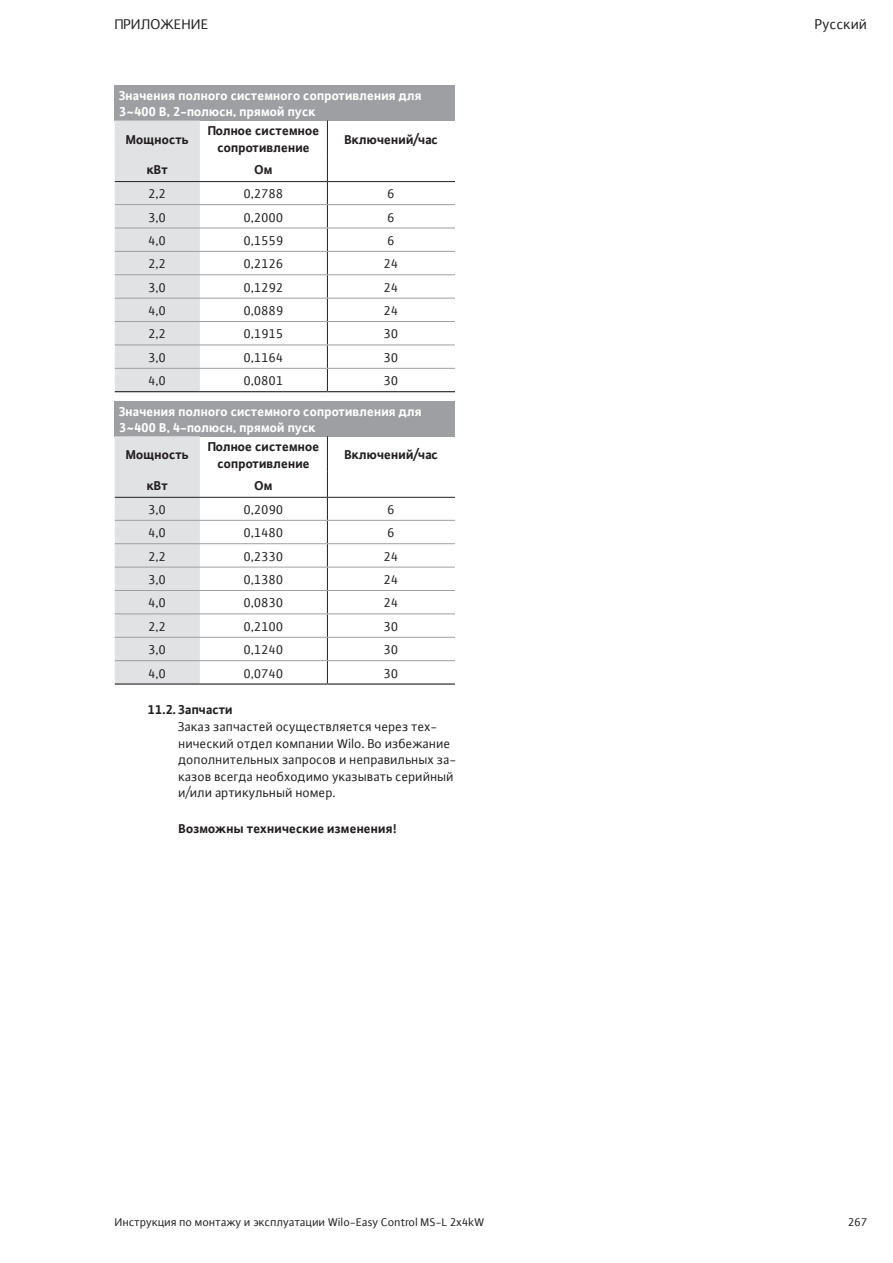
<style>
.page{position:relative;width:893px;height:1263px;background:#fff}
.page>*{position:absolute;margin:0;border:0;box-sizing:border-box;transform-origin:0 0}
.t1{font:15px "WILO Plus FM";color:#231f20}
.t2{font:13.5px/16.5px "WILO Plus FM";color:#231f20}
.t3{font:700 13.5px/16.5px "WILO Plus FM";color:#231f20;text-align:center}
.t4{font:700 13.5px/16.5px "WILO Plus FM";color:#fff}
.t5{font:12px "WILO Plus FM";color:#231f20}
</style>
<div class="page">
<div style="left:115px;top:85px;width:340px;height:36px;background:#9d9fa2"></div>
<div style="left:115px;top:121px;width:85px;height:270px;background:#e1e2e4"></div>
<hr style="left:327px;top:121px;width:1px;height:35px;background:#231f20">
<svg style="left:327px;top:156px;width:1px;height:235px"></svg>
<hr style="left:115px;top:204px;width:85px;height:1px;background:#9d9fa2">
<hr style="left:200px;top:204px;width:127px;height:1px;background:#9d9fa2">
<hr style="left:327px;top:204px;width:128px;height:1px;background:#9d9fa2">
<hr style="left:115px;top:228px;width:85px;height:1px;background:#9d9fa2">
<hr style="left:200px;top:228px;width:127px;height:1px;background:#9d9fa2">
<hr style="left:327px;top:228px;width:128px;height:1px;background:#9d9fa2">
<hr style="left:115px;top:251px;width:85px;height:1px;background:#9d9fa2">
<hr style="left:200px;top:251px;width:127px;height:1px;background:#9d9fa2">
<hr style="left:327px;top:251px;width:128px;height:1px;background:#9d9fa2">
<hr style="left:115px;top:274px;width:85px;height:1px;background:#9d9fa2">
<hr style="left:200px;top:274px;width:127px;height:1px;background:#9d9fa2">
<hr style="left:327px;top:274px;width:128px;height:1px;background:#9d9fa2">
<hr style="left:115px;top:298px;width:85px;height:1px;background:#9d9fa2">
<hr style="left:200px;top:298px;width:127px;height:1px;background:#9d9fa2">
<hr style="left:327px;top:298px;width:128px;height:1px;background:#9d9fa2">
<hr style="left:115px;top:321px;width:85px;height:1px;background:#9d9fa2">
<hr style="left:200px;top:321px;width:127px;height:1px;background:#9d9fa2">
<hr style="left:327px;top:321px;width:128px;height:1px;background:#9d9fa2">
<hr style="left:115px;top:345px;width:85px;height:1px;background:#9d9fa2">
<hr style="left:200px;top:345px;width:127px;height:1px;background:#9d9fa2">
<hr style="left:327px;top:345px;width:128px;height:1px;background:#9d9fa2">
<hr style="left:115px;top:368px;width:85px;height:1px;background:#9d9fa2">
<hr style="left:200px;top:368px;width:127px;height:1px;background:#9d9fa2">
<hr style="left:327px;top:368px;width:128px;height:1px;background:#9d9fa2">
<hr style="left:115px;top:391px;width:85px;height:1px;background:#231f20">
<hr style="left:200px;top:391px;width:127px;height:1px;background:#231f20">
<hr style="left:327px;top:391px;width:128px;height:1px;background:#231f20">
<hr style="left:115px;top:181px;width:85px;height:1px;background:#231f20">
<hr style="left:200px;top:181px;width:127px;height:1px;background:#231f20">
<hr style="left:327px;top:181px;width:128px;height:1px;background:#231f20">
<div style="left:115px;top:401px;width:340px;height:35px;background:#9d9fa2"></div>
<div style="left:115px;top:436px;width:85px;height:247px;background:#e1e2e4"></div>
<hr style="left:327px;top:436px;width:1px;height:36px;background:#231f20">
<svg style="left:327px;top:472px;width:1px;height:211px"></svg>
<hr style="left:115px;top:520px;width:85px;height:1px;background:#9d9fa2">
<hr style="left:200px;top:520px;width:127px;height:1px;background:#9d9fa2">
<hr style="left:327px;top:520px;width:128px;height:1px;background:#9d9fa2">
<hr style="left:115px;top:543px;width:85px;height:1px;background:#9d9fa2">
<hr style="left:200px;top:543px;width:127px;height:1px;background:#9d9fa2">
<hr style="left:327px;top:543px;width:128px;height:1px;background:#9d9fa2">
<hr style="left:115px;top:567px;width:85px;height:1px;background:#9d9fa2">
<hr style="left:200px;top:567px;width:127px;height:1px;background:#9d9fa2">
<hr style="left:327px;top:567px;width:128px;height:1px;background:#9d9fa2">
<hr style="left:115px;top:590px;width:85px;height:1px;background:#9d9fa2">
<hr style="left:200px;top:590px;width:127px;height:1px;background:#9d9fa2">
<hr style="left:327px;top:590px;width:128px;height:1px;background:#9d9fa2">
<hr style="left:115px;top:613px;width:85px;height:1px;background:#9d9fa2">
<hr style="left:200px;top:613px;width:127px;height:1px;background:#9d9fa2">
<hr style="left:327px;top:613px;width:128px;height:1px;background:#9d9fa2">
<hr style="left:115px;top:637px;width:85px;height:1px;background:#9d9fa2">
<hr style="left:200px;top:637px;width:127px;height:1px;background:#9d9fa2">
<hr style="left:327px;top:637px;width:128px;height:1px;background:#9d9fa2">
<hr style="left:115px;top:660px;width:85px;height:1px;background:#9d9fa2">
<hr style="left:200px;top:660px;width:127px;height:1px;background:#9d9fa2">
<hr style="left:327px;top:660px;width:128px;height:1px;background:#9d9fa2">
<hr style="left:115px;top:683px;width:85px;height:2px;background:#231f20">
<hr style="left:200px;top:683px;width:127px;height:2px;background:#231f20">
<hr style="left:327px;top:683px;width:128px;height:2px;background:#231f20">
<hr style="left:115px;top:497px;width:85px;height:1px;background:#231f20">
<hr style="left:200px;top:497px;width:127px;height:1px;background:#231f20">
<hr style="left:327px;top:497px;width:128px;height:1px;background:#231f20">
<p class="t1" style="left:115px;top:14px;width:95px">ПРИЛОЖЕНИЕ</p>
<p class="t1" style="left:815px;top:14px;width:54px">Русский</p>
<p class="t4" style="left:119px;top:87px;width:304px">Значения полного системного сопротивления для<br>3~400 В, 2-полюсн, прямой пуск</p>
<p class="t3" style="left:126px;top:130px;width:65px">Мощность</p>
<p class="t3" style="left:208px;top:122px;width:113px">Полное системное сопротивление</p>
<p class="t3" style="left:344px;top:130px;width:95px">Включений/час</p>
<p class="t3" style="left:147px;top:161px;width:23px">кВт</p>
<p class="t3" style="left:255px;top:161px;width:20px">Ом</p>
<p class="t2" style="left:148px;top:185px;width:19px">2,2</p>
<p class="t2" style="left:244px;top:185px;width:41px">0,2788</p>
<p class="t2" style="left:388px;top:185px;width:9px">6</p>
<p class="t2" style="left:148px;top:209px;width:19px">3,0</p>
<p class="t2" style="left:244px;top:209px;width:41px">0,2000</p>
<p class="t2" style="left:388px;top:209px;width:9px">6</p>
<p class="t2" style="left:148px;top:232px;width:19px">4,0</p>
<p class="t2" style="left:244px;top:232px;width:41px">0,1559</p>
<p class="t2" style="left:388px;top:232px;width:9px">6</p>
<p class="t2" style="left:148px;top:255px;width:19px">2,2</p>
<p class="t2" style="left:244px;top:255px;width:41px">0,2126</p>
<p class="t2" style="left:384px;top:255px;width:16px">24</p>
<p class="t2" style="left:148px;top:279px;width:19px">3,0</p>
<p class="t2" style="left:244px;top:279px;width:41px">0,1292</p>
<p class="t2" style="left:384px;top:279px;width:16px">24</p>
<p class="t2" style="left:148px;top:302px;width:19px">4,0</p>
<p class="t2" style="left:244px;top:302px;width:41px">0,0889</p>
<p class="t2" style="left:384px;top:302px;width:16px">24</p>
<p class="t2" style="left:148px;top:325px;width:19px">2,2</p>
<p class="t2" style="left:244px;top:325px;width:41px">0,1915</p>
<p class="t2" style="left:384px;top:325px;width:16px">30</p>
<p class="t2" style="left:148px;top:349px;width:19px">3,0</p>
<p class="t2" style="left:244px;top:349px;width:41px">0,1164</p>
<p class="t2" style="left:384px;top:349px;width:16px">30</p>
<p class="t2" style="left:148px;top:372px;width:19px">4,0</p>
<p class="t2" style="left:244px;top:372px;width:41px">0,0801</p>
<p class="t2" style="left:384px;top:372px;width:16px">30</p>
<p class="t4" style="left:119px;top:402px;width:304px">Значения полного системного сопротивления для<br>3~400 В, 4-полюсн, прямой пуск</p>
<p class="t3" style="left:126px;top:446px;width:65px">Мощность</p>
<p class="t3" style="left:208px;top:438px;width:113px">Полное системное сопротивление</p>
<p class="t3" style="left:344px;top:446px;width:95px">Включений/час</p>
<p class="t3" style="left:147px;top:477px;width:23px">кВт</p>
<p class="t3" style="left:255px;top:477px;width:20px">Ом</p>
<p class="t2" style="left:148px;top:501px;width:19px">3,0</p>
<p class="t2" style="left:244px;top:501px;width:41px">0,2090</p>
<p class="t2" style="left:388px;top:501px;width:9px">6</p>
<p class="t2" style="left:148px;top:524px;width:19px">4,0</p>
<p class="t2" style="left:244px;top:524px;width:41px">0,1480</p>
<p class="t2" style="left:388px;top:524px;width:9px">6</p>
<p class="t2" style="left:148px;top:548px;width:19px">2,2</p>
<p class="t2" style="left:244px;top:548px;width:41px">0,2330</p>
<p class="t2" style="left:384px;top:548px;width:16px">24</p>
<p class="t2" style="left:148px;top:571px;width:19px">3,0</p>
<p class="t2" style="left:244px;top:571px;width:41px">0,1380</p>
<p class="t2" style="left:384px;top:571px;width:16px">24</p>
<p class="t2" style="left:148px;top:594px;width:19px">4,0</p>
<p class="t2" style="left:244px;top:594px;width:41px">0,0830</p>
<p class="t2" style="left:384px;top:594px;width:16px">24</p>
<p class="t2" style="left:148px;top:618px;width:19px">2,2</p>
<p class="t2" style="left:244px;top:618px;width:41px">0,2100</p>
<p class="t2" style="left:384px;top:618px;width:16px">30</p>
<p class="t2" style="left:148px;top:641px;width:19px">3,0</p>
<p class="t2" style="left:244px;top:641px;width:41px">0,1240</p>
<p class="t2" style="left:384px;top:641px;width:16px">30</p>
<p class="t2" style="left:148px;top:665px;width:19px">4,0</p>
<p class="t2" style="left:244px;top:665px;width:41px">0,0740</p>
<p class="t2" style="left:384px;top:665px;width:16px">30</p>
<p class="t3" style="left:148px;top:701px;width:87px">11.2. Запчасти</p>
<p class="t2" style="left:179px;top:718px;width:280px">Заказ запчастей осуществляется через тех&shy;нический отдел компании Wilo. Во избежание дополнительных запросов и неправильных за&shy;казов всегда необходимо указывать серийный и/или артикульный номер.</p>
<p class="t3" style="left:179px;top:820px;width:220px">Возможны технические изменения!</p>
<p class="t5" style="left:115px;top:1214px;width:371px">Инструкция по монтажу и эксплуатации Wilo-Easy Control MS-L 2x4kW</p>
<p class="t5" style="left:848px;top:1214px;width:21px">267</p>
</div>
